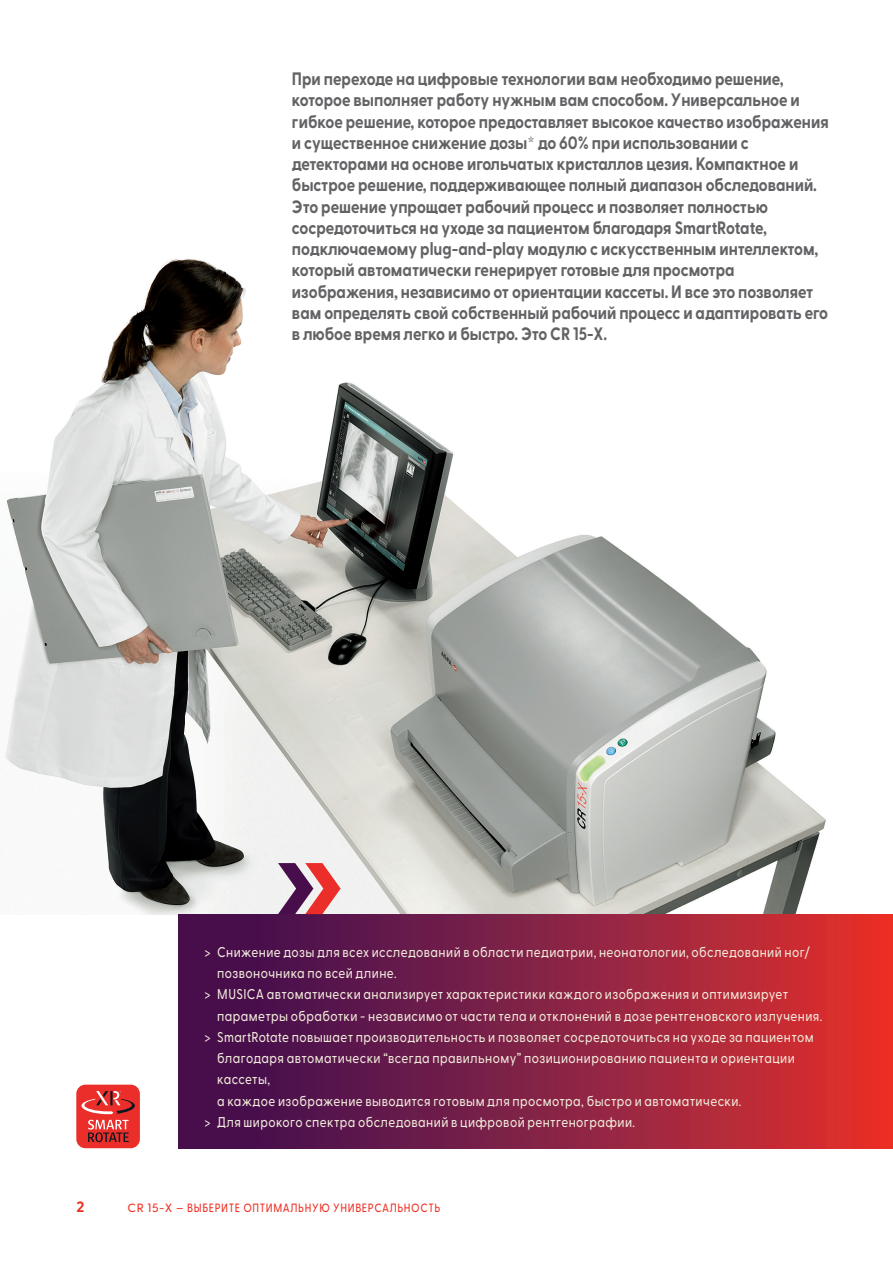
<style>
.page{position:relative;width:893px;height:1263px;background:#fff}
.page>*{position:absolute;margin:0;border:0;box-sizing:border-box;transform-origin:0 0}
.t1{font:700 18px/21.3px "Greycliff CF";color:#636366;scale:.85 1}
.t2{font:700 15px "Greycliff CF";color:#ee2e22}
.t3{font:500 14.25px "Greycliff CF";letter-spacing:.035em;color:#f1eadb;scale:.85 1}
.t4{font:500 12px "Greycliff CF";letter-spacing:.06em;color:#ee2e22}
</style>
<div class="page">
<img style="left:5px;top:259px;width:821px;height:655px">
<svg style="left:179px;top:914px;width:714px;height:234px;background:#892041"></svg>
<svg style="left:278px;top:863px;width:63px;height:51px"></svg>
<div style="left:76px;top:1085px;width:64px;height:63px;background:#eb2e29;border-radius:9px"></div>
<svg style="left:88px;top:1120px;width:41px;height:22px"></svg>
<svg style="left:82px;top:1091px;width:53px;height:23px"></svg>
<p class="t1" style="left:292px;top:67px;width:633px">При переходе на цифровые технологии вам необходимо решение, которое выполняет работу нужным вам способом. Универсальное и гибкое решение, которое предоставляет высокое качество изображения и существенное снижение дозы* до 60% при использовании с детекторами на основе игольчатых кристаллов цезия. Компактное и быстрое решение, поддерживающее полный диапазон обследований.<br>Это решение упрощает рабочий процесс и позволяет полностью сосредоточиться на уходе за пациентом благодаря SmartRotate, подключаемому plug-and-play модулю с искусственным интеллектом, который автоматически генерирует готовые для просмотра изображения, независимо от ориентации кассеты. И все это позволяет вам определять свой собственный рабочий процесс и адаптировать его в любое время легко и быстро. Это CR 15-X.</p>
<p class="t3" style="left:204px;top:941px;width:714px">&gt; Снижение дозы для всех исследований в области педиатрии, неонатологии, обследований ног/</p>
<p class="t3" style="left:217px;top:962px;width:213px">позвоночника по всей длине.</p>
<p class="t3" style="left:204px;top:983px;width:688px">&gt; MUSICA автоматически анализирует характеристики каждого изображения и оптимизирует</p>
<p class="t3" style="left:217px;top:1005px;width:713px">параметры обработки - независимо от части тела и отклонений в дозе рентгеновского излучения.</p>
<p class="t3" style="left:204px;top:1026px;width:718px">&gt; SmartRotate повышает производительность и позволяет сосредоточиться на уходе за пациентом</p>
<p class="t3" style="left:217px;top:1047px;width:681px">благодаря автоматически “всегда правильному” позиционированию пациента и ориентации</p>
<p class="t3" style="left:217px;top:1069px;width:64px">кассеты,</p>
<p class="t3" style="left:217px;top:1090px;width:618px">а каждое изображение выводится готовым для просмотра, быстро и автоматически.</p>
<p class="t3" style="left:204px;top:1111px;width:508px">&gt; Для широкого спектра обследований в цифровой рентгенографии.</p>
<p class="t2" style="left:77px;top:1195px;width:9px">2</p>
<p class="t4" style="left:128px;top:1199px;width:314px">CR 15-X – ВЫБЕРИТЕ ОПТИМАЛЬНУЮ УНИВЕРСАЛЬНОСТЬ</p>
</div>
